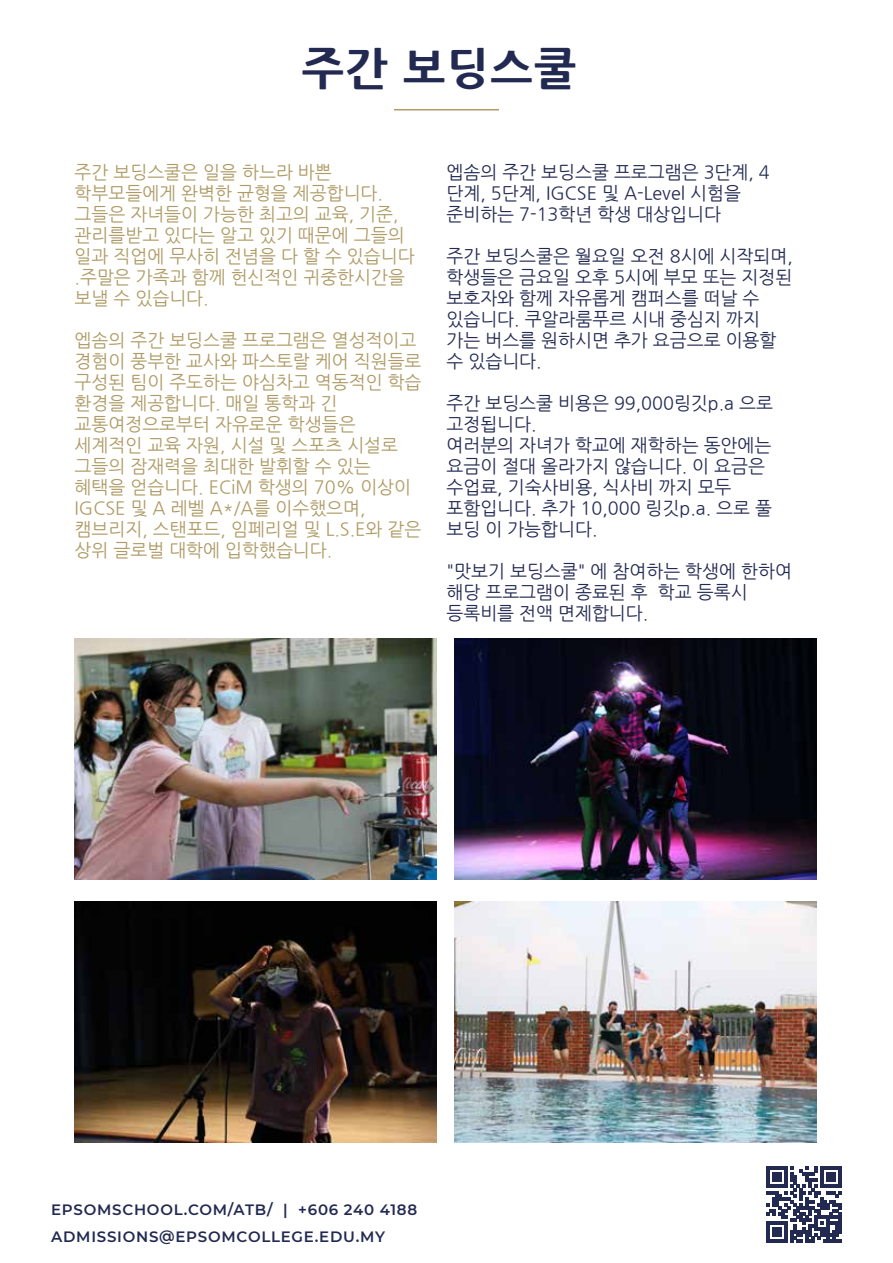
<style>
.page{position:relative;width:893px;height:1263px;background:#fff}
.page>*{position:absolute;margin:0;border:0;box-sizing:border-box;transform-origin:0 0}
.t1{font:800 45px "Nanum Gothic";letter-spacing:.03em;color:#232a52}
.t2{font:18px/21px "Nanum Gothic";color:#232a52}
.t3{font:18px/21px "Nanum Gothic";color:#ae9a64}
.t4{font:600 15px/27px "Montserrat";letter-spacing:.05em;color:#232a52}
</style>
<div class="page">
<hr style="left:394px;top:109px;width:105px;height:1px;background:#ae9a64">
<svg style="left:766px;top:1167px;width:76px;height:75px"></svg>
<img style="left:455px;top:639px;width:361px;height:241px">
<img style="left:455px;top:902px;width:361px;height:241px">
<img style="left:75px;top:902px;width:361px;height:241px">
<img style="left:75px;top:639px;width:361px;height:241px">
<h1 class="t1" style="left:302px;top:45px;width:276px">주간 보딩스쿨</h1>
<p class="t3" style="left:75px;top:162px;width:342px">주간 보딩스쿨은 일을 하느라 바쁜 학부모들에게 완벽한 균형을 제공합니다. 그들은 자녀들이 가능한 최고의 교육, 기준, 관리를받고 있다는 알고 있기 때문에 그들의 일과 직업에 무사히 전념을 다 할 수 있습니다 .주말은 가족과 함께 헌신적인 귀중한시간을 보낼 수 있습니다.</p>
<p class="t3" style="left:75px;top:330px;width:348px">엡솜의 주간 보딩스쿨 프로그램은 열성적이고 경험이 풍부한 교사와 파스토랄 케어 직원들로 구성된 팀이 주도하는 야심차고 역동적인 학습 환경을 제공합니다. 매일 통학과 긴 교통여정으로부터 자유로운 학생들은 세계적인 교육 자원, 시설 및 스포츠 시설로 그들의 잠재력을 최대한 발휘할 수 있는 혜택을 얻습니다. ECiM 학생의 70% 이상이<br>IGCSE 및 A 레벨 A*/A를 이수했으며, 캠브리지, 스탠포드, 임페리얼 및 L.S.E와 같은 상위 글로벌 대학에 입학했습니다.</p>
<p class="t2" style="left:446px;top:162px;width:325px">엡솜의 주간 보딩스쿨 프로그램은 3단계, 4 단계, 5단계, IGCSE 및 A-Level 시험을 준비하는 7-13학년 학생 대상입니다</p>
<p class="t2" style="left:446px;top:246px;width:348px">주간 보딩스쿨은 월요일 오전 8시에 시작되며, 학생들은 금요일 오후 5시에 부모 또는 지정된 보호자와 함께 자유롭게 캠퍼스를 떠날 수 있습니다. 쿠알라룸푸르 시내 중심지 까지 가는 버스를 원하시면 추가 요금으로 이용할 수 있습니다.</p>
<p class="t2" style="left:446px;top:393px;width:328px">주간 보딩스쿨 비용은 99,000링깃p.a 으로 고정됩니다.<br>여러분의 자녀가 학교에 재학하는 동안에는 요금이 절대 올라가지 않습니다. 이 요금은 수업료, 기숙사비용, 식사비 까지 모두 포함입니다. 추가 10,000 링깃p.a. 으로 풀 보딩 이 가능합니다.</p>
<p class="t2" style="left:446px;top:561px;width:347px">"맛보기 보딩스쿨" 에 참여하는 학생에 한하여 해당 프로그램이 종료된 후 학교 등록시 등록비를 전액 면제합니다.</p>
<p class="t4" style="left:51px;top:1195px;width:368px">EPSOMSCHOOL.COM/ATB/ | +606 240 4188<br>ADMISSIONS@EPSOMCOLLEGE.EDU.MY</p>
</div>
